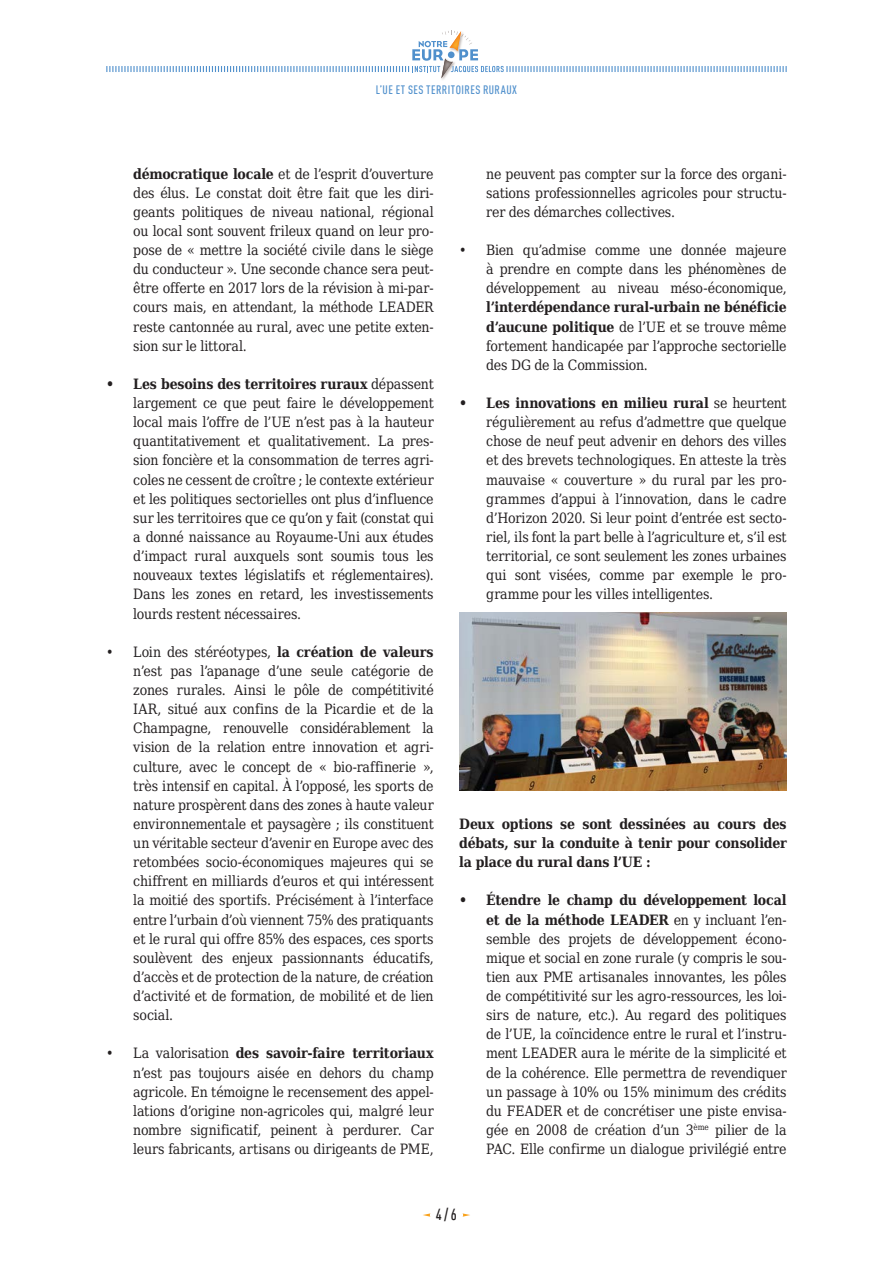
<style>
.page{position:relative;width:893px;height:1263px;background:#fff}
.page>*{position:absolute;margin:0;border:0;box-sizing:border-box;transform-origin:0 0}
.t1{font:500 condensed 15.75px "DIN Offc Pro";color:#231f20}
.t2{font:14.25px/19.2px "DejaVu Serif Condensed";letter-spacing:-.01em;color:#231f20;text-align:justify}
.SYN_Courant{font:700 14.25px/19.2px "DejaVu Serif Condensed";letter-spacing:-.01em;color:#231f20;text-align:justify}
.t3{font:500 condensed 12px "DIN Offc Pro";color:#5090cc}
.s1{font-weight:700}
</style>
<div class="page">
<svg style="left:423px;top:1213px;width:7px;height:4px"></svg>
<svg style="left:463px;top:1213px;width:7px;height:4px"></svg>
<svg style="left:106px;top:31px;width:681px;height:47px"></svg>
<img style="left:459px;top:613px;width:328px;height:178px">
<p class="t3" style="left:376px;top:81px;width:57px">L’UE ET SES TERRITOIRES</p>
<p class="t3" style="left:483px;top:81px;width:7px">RURAUX</p>
<p class="t2" style="left:133px;top:163px;width:302px"><span class="s1">démocratique locale</span> et de l’esprit d’ouverture des élus. Le constat doit être fait que les diri&shy;geants politiques de niveau national, régional ou local sont souvent frileux quand on leur pro&shy;pose de « mettre la société civile dans le siège du conducteur ». Une seconde chance sera peut&shy;être offerte en 2017 lors de la révision à mi-par&shy;cours mais, en attendant, la méthode LEADER reste cantonnée au rural, avec une petite exten&shy;sion sur le littoral.</p>
<p class="t2" style="left:133px;top:373px;width:302px;text-indent:-27px"><span class="s1">• Les besoins des territoires ruraux</span> dépassent largement ce que peut faire le développement local mais l’offre de l’UE n’est pas à la hauteur quantitativement et qualitativement. La pres&shy;sion foncière et la consommation de terres agri&shy;coles ne cessent de croître ; le contexte extérieur et les politiques sectorielles ont plus d’influence sur les territoires que ce qu’on y fait (constat qui a donné naissance au Royaume-Uni aux études d’impact rural auxquels sont soumis tous les nouveaux textes législatifs et réglementaires).<br>Dans les zones en retard, les investissements lourds restent nécessaires.</p>
<p class="t2" style="left:133px;top:641px;width:302px;text-indent:-27px">• Loin des stéréotypes, <span class="s1">la création de valeurs </span>n’est pas l’apanage d’une seule catégorie de zones rurales. Ainsi le pôle de compétitivité IAR, situé aux confins de la Picardie et de la Champagne, renouvelle considérablement la vision de la relation entre innovation et agri&shy;culture, avec le concept de « bio-raffinerie », très intensif en capital. À l’opposé, les sports de nature prospèrent dans des zones à haute valeur environnementale et paysagère ; ils constituent un véritable secteur d’avenir en Europe avec des retombées socio-économiques majeures qui se chiffrent en milliards d’euros et qui intéressent la moitié des sportifs. Précisément à l’interface entre l’urbain d’où viennent 75% des pratiquants et le rural qui offre 85% des espaces, ces sports soulèvent des enjeux passionnants éducatifs, d’accès et de protection de la nature, de création d’activité et de formation, de mobilité et de lien social.</p>
<p class="t2" style="left:133px;top:1042px;width:302px;text-indent:-27px">• La valorisation <span class="s1">des savoir-faire territoriaux </span>n’est pas toujours aisée en dehors du champ agricole. En témoigne le recensement des appel&shy;lations d’origine non-agricoles qui, malgré leur nombre significatif, peinent à perdurer. Car leurs fabricants, artisans ou dirigeants de PME,</p>
<p class="t2" style="left:486px;top:163px;width:302px">ne peuvent pas compter sur la force des organi&shy;sations professionnelles agricoles pour structu&shy;rer des démarches collectives.</p>
<p class="t2" style="left:486px;top:239px;width:302px;text-indent:-27px">• Bien qu’admise comme une donnée majeure à prendre en compte dans les phénomènes de développement au niveau méso-économique, <span class="s1">l’interdépendance rural-urbain ne bénéficie d’aucune politique</span> de l’UE et se trouve même fortement handicapée par l’approche sectorielle des DG de la Commission.</p>
<p class="t2" style="left:486px;top:392px;width:302px;text-indent:-27px"><span class="s1">• Les innovations en milieu rural</span> se heurtent régulièrement au refus d’admettre que quelque chose de neuf peut advenir en dehors des villes et des brevets technologiques. En atteste la très mauvaise « couverture » du rural par les pro&shy;grammes d’appui à l’innovation, dans le cadre d’Horizon 2020. Si leur point d’entrée est secto&shy;riel, ils font la part belle à l’agriculture et, s’il est territorial, ce sont seulement les zones urbaines qui sont visées, comme par exemple le pro&shy;gramme pour les villes intelligentes.</p>
<p class="SYN_Courant" style="left:459px;top:813px;width:329px">Deux options se sont dessinées au cours des débats, sur la conduite à tenir pour consolider la place du rural dans l’UE :</p>
<p class="t2" style="left:486px;top:889px;width:302px;text-indent:-27px"><span class="s1">• Étendre le champ du développement local et de la méthode LEADER</span> en y incluant l’en&shy;semble des projets de développement écono&shy;mique et social en zone rurale (y compris le sou&shy;tien aux PME artisanales innovantes, les pôles de compétitivité sur les agro-ressources, les loi&shy;sirs de nature, etc.). Au regard des politiques de l’UE, la coïncidence entre le rural et l’instru&shy;ment LEADER aura le mérite de la simplicité et de la cohérence. Elle permettra de revendiquer un passage à 10% ou 15% minimum des crédits du FEADER et de concrétiser une piste envisa&shy;gée en 2008 de création d’un 3<sup>ème</sup> pilier de la PAC. Elle confirme un dialogue privilégié entre</p>
<p class="t1" style="left:436px;top:1203px;width:22px">4 / 6</p>
</div>
